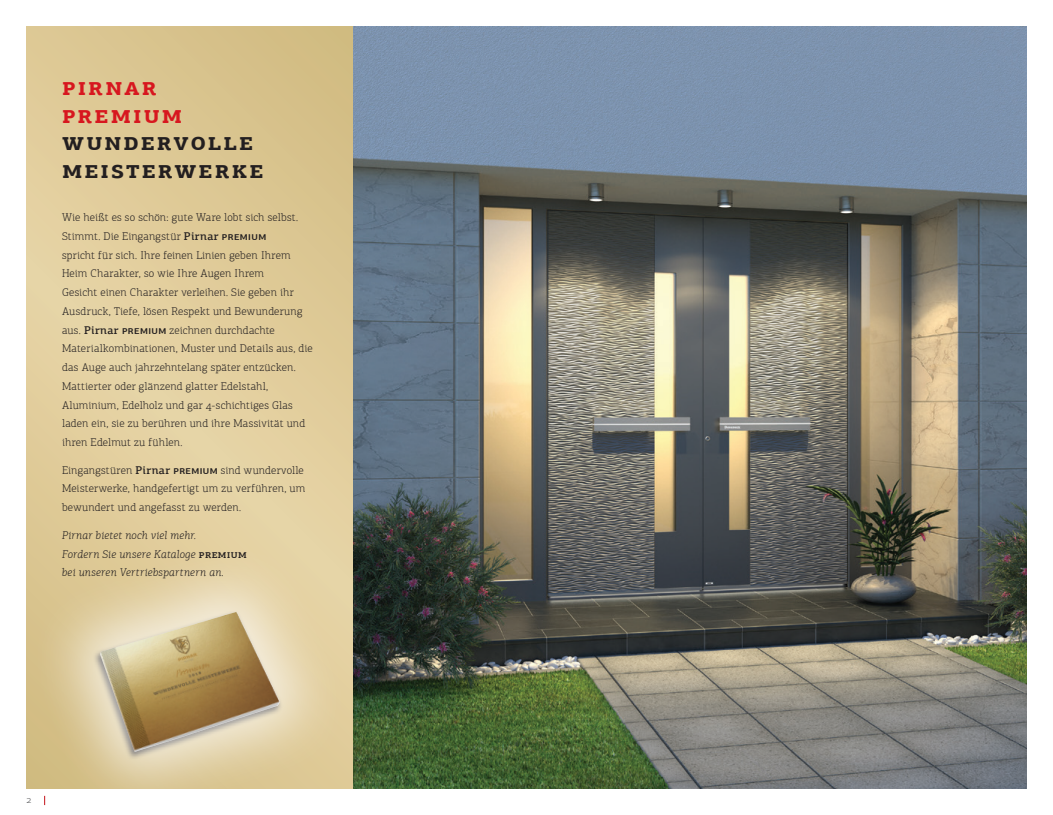
<style>
.page{position:relative;width:1053px;height:815px;background:#fff}
.page>*{position:absolute;margin:0;border:0;box-sizing:border-box;transform-origin:0 0}
.t1{font:700 25px/27.5px "PF Agora Slab Pro";letter-spacing:.085em;color:#231f20}
.t2{font:700 25px/27.5px "PF Agora Slab Pro";letter-spacing:.075em;color:#d7171f}
.t3{font:300 11.25px/18.8px "PF Agora Slab Pro";letter-spacing:.015em;color:#231f20}
.t4{font:italic 300 11.25px/18.8px "PF Agora Slab Pro";letter-spacing:.015em;color:#231f20}
.t5{font:300 10px "PF Agora Sans Pro";color:#57585a}
.s1{font-weight:500}
.s2{font-family:"PF Agora Sans Pro";font-weight:500}
.s3{font-weight:500;font-style:normal}
</style>
<div class="page">
<img style="left:353px;top:27px;width:673px;height:761px">
<svg style="left:27px;top:27px;width:326px;height:761px;background:#dfcb99"></svg>
<div style="left:30px;top:542px;width:320px;height:273px;background:#fff;opacity:.7"></div>
<img style="left:100px;top:612px;width:180px;height:140px">
<h1 class="t2" style="left:62px;top:73px;width:122px">PIRNAR premium</h1>
<h1 class="t1" style="left:62px;top:128px;width:203px">Wundervolle<br>Meisterwerke</h1>
<p class="t3" style="left:62px;top:208px;width:252px">Wie heißt es so schön: gute Ware lobt sich selbst.<br>Stimmt. Die Eingangstür <span class="s1">Pirnar</span> <span class="s2">premium<br></span>spricht für sich. Ihre feinen Linien geben Ihrem Heim Charakter, so wie Ihre Augen Ihrem<br>Gesicht einen Charakter verleihen. Sie geben ihr Ausdruck, Tiefe, lösen Respekt und Bewunderung aus. <span class="s1">Pirnar</span> <span class="s2">premium</span> zeichnen durchdachte Materialkombinationen, Muster und Details aus, die das Auge auch jahrzehntelang später entzücken.<br>Mattierter oder glänzend glatter Edelstahl, Aluminium, Edelholz und gar 4-schichtiges Glas laden ein, sie zu berühren und ihre Massivität und ihren Edelmut zu fühlen.</p>
<p class="t3" style="left:62px;top:461px;width:245px">Eingangstüren <span class="s1">Pirnar</span> <span class="s2">premium</span> sind wundervolle<br>Meisterwerke, handgefertigt um zu verführen, um bewundert und angefasst zu werden.</p>
<p class="t4" style="left:62px;top:526px;width:186px">Pirnar bietet noch viel mehr.<br>Fordern Sie unsere Kataloge <span class="s3">premium </span>bei unseren Vertriebspartnern an.</p>
<p class="t5" style="left:27px;top:794px;width:7px">2</p>
</div>
